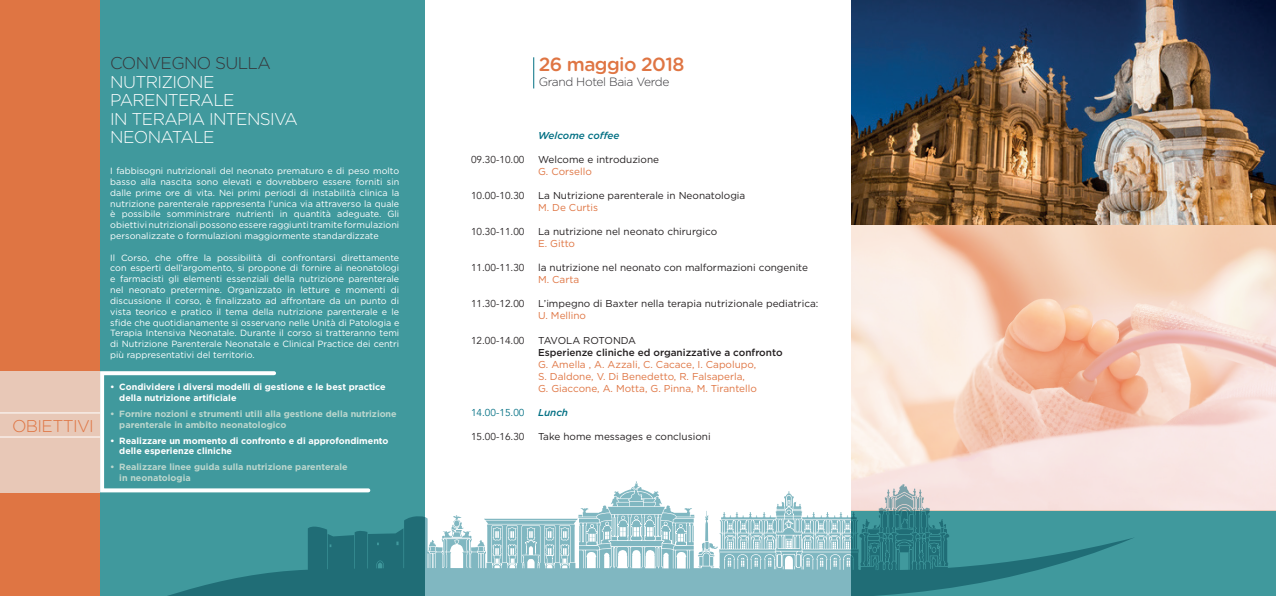
<style>
.page{position:relative;width:1276px;height:596px;background:#fff}
.page>*{position:absolute;margin:0;border:0;box-sizing:border-box;transform-origin:0 0}
.t1{font:500 19px "Gotham Rounded";letter-spacing:-.03em;color:#df7543}
.t2{font:300 17.1px/18.3px "Gotham Rounded";letter-spacing:-.04em;color:#fff}
.t3{font:300 17.1px "Gotham Rounded";letter-spacing:-.04em;color:#363539}
.t4{font:300 17.1px "Gotham Rounded";letter-spacing:-.04em;color:#df7543}
.t5{font:300 12px "Gotham Rounded";letter-spacing:-.03em;color:#363539}
.t6{font:10px "Gotham";color:#231f20}
.t7{font:10px/12px "Gotham";color:#df7543}
.t8{font:10px "Avenir";color:#231f20}
.t9{font:500 10px "Gotham";color:#231f20}
.t10{font:italic 500 10px "Gotham";color:#006f83}
.t11{font:10px "Gotham";letter-spacing:-.04em;color:#231f20}
.t12{font:10px "Avenir";color:#006f83}
.t13{font:9px/10.8px "Gotham";color:#fff;text-align:justify}
.t14{font:700 9px/10.8px "Gotham";color:#fff}
.t15{font:700 9px/10.8px "Gotham";color:#bbd6cd}
</style>
<div class="page">
<div style="left:100px;top:0;width:325px;height:595px;background:#40999d"></div>
<div style="left:851px;top:510px;width:425px;height:85px;background:#40999d"></div>
<div style="left:0;top:0;width:100px;height:595px;background:#df7543"></div>
<svg style="left:851px;top:224px;width:425px;height:286px;background:#f5d6c6"></svg>
<svg style="left:100px;top:371px;width:176px;height:109px"></svg>
<div style="left:0;top:371px;width:100px;height:121px;background:#e8c8b7"></div>
<svg style="left:61px;top:480px;width:1074px;height:115px"></svg>
<img style="left:851px;top:0;width:425px;height:224px">
<hr style="left:533px;top:57px;width:1px;height:31px;background:#006f83">
<h2 class="t4" style="left:12px;top:414px;width:83px">OBIETTIVI</h2>
<h2 class="t3" style="left:110px;top:52px;width:162px">CONVEGNO SULLA</h2>
<h1 class="t1" style="left:539px;top:51px;width:147px">26 maggio 2018</h1>
<h2 class="t2" style="left:110px;top:72px;width:189px">NUTRIZIONE<br>PARENTERALE<br>IN TERAPIA INTENSIVA<br>NEONATALE</h2>
<h3 class="t5" style="left:539px;top:74px;width:132px">Grand Hotel Baia Verde</h3>
<p class="t10" style="left:538px;top:129px;width:83px">Welcome coffee</p>
<p class="t13" style="left:110px;top:165px;width:290px">I fabbisogni nutrizionali del neonato prematuro e di peso molto basso alla nascita sono elevati e dovrebbero essere forniti sin dalle prime ore di vita. Nei primi periodi di instabilità clinica la nutrizione parenterale rappresenta l’unica via attraverso la quale è possibile somministrare nutrienti in quantità adeguate. Gli obiettivi nutrizionali possono essere raggiunti tramite formulazioni personalizzate o formulazioni maggiormente standardizzate</p>
<p class="t13" style="left:110px;top:252px;width:290px">Il Corso, che offre la possibilità di confrontarsi direttamente con esperti dell’argomento, si propone di fornire ai neonatologi e farmacisti gli elementi essenziali della nutrizione parenterale nel neonato pretermine. Organizzato in letture e momenti di discussione il corso, è finalizzato ad affrontare da un punto di vista teorico e pratico il tema della nutrizione parenterale e le sfide che quotidianamente si osservano nelle Unità di Patologia e Terapia Intensiva Neonatale. Durante il corso si tratteranno temi di Nutrizione Parenterale Neonatale e Clinical Practice dei centri più rappresentativi del territorio.</p>
<p class="t14" style="left:119px;top:381px;width:268px;text-indent:-9px">• Condividere i diversi modelli di gestione e le best practice della nutrizione artificiale</p>
<p class="t15" style="left:119px;top:408px;width:279px;text-indent:-9px">• Fornire nozioni e strumenti utili alla gestione della nutrizione parenterale in ambito neonatologico</p>
<p class="t14" style="left:119px;top:434px;width:271px;text-indent:-9px">• Realizzare un momento di confronto e di approfondimento delle esperienze cliniche</p>
<p class="t15" style="left:119px;top:461px;width:230px;text-indent:-9px">• Realizzare linee guida sulla nutrizione parenterale in neonatologia</p>
<p class="t8" style="left:471px;top:154px;width:55px">09.30-10.00</p>
<p class="t6" style="left:538px;top:153px;width:122px">Welcome e introduzione</p>
<p class="t7" style="left:538px;top:165px;width:55px">G. Corsello</p>
<p class="t8" style="left:471px;top:190px;width:55px">10.00-10.30</p>
<p class="t6" style="left:538px;top:189px;width:209px">La Nutrizione parenterale in Neonatologia</p>
<p class="t7" style="left:538px;top:201px;width:62px">M. De Curtis</p>
<p class="t8" style="left:471px;top:226px;width:55px">10.30-11.00</p>
<p class="t6" style="left:538px;top:225px;width:181px">La nutrizione nel neonato chirurgico</p>
<p class="t7" style="left:538px;top:237px;width:39px">E. Gitto</p>
<p class="t8" style="left:471px;top:262px;width:55px">11.00-11.30</p>
<p class="t6" style="left:538px;top:261px;width:271px">la nutrizione nel neonato con malformazioni congenite</p>
<p class="t7" style="left:538px;top:273px;width:43px">M. Carta</p>
<p class="t8" style="left:471px;top:298px;width:55px">11.30-12.00</p>
<p class="t6" style="left:538px;top:297px;width:282px">L’impegno di Baxter nella terapia nutrizionale pediatrica:</p>
<p class="t7" style="left:538px;top:309px;width:49px">U. Mellino</p>
<p class="t8" style="left:471px;top:334px;width:55px">12.00-14.00</p>
<p class="t11" style="left:538px;top:333px;width:100px">TAVOLA ROTONDA</p>
<p class="t9" style="left:538px;top:345px;width:246px">Esperienze cliniche ed organizzative a confronto</p>
<p class="t7" style="left:538px;top:357px;width:220px">G. Amella , A. Azzali, C. Cacace, I. Capolupo,<br>S. Daldone, V. Di Benedetto, R. Falsaperla,<br>G. Giaccone, A. Motta, G. Pinna, M. Tirantello</p>
<p class="t12" style="left:471px;top:406px;width:55px">14.00-15.00</p>
<p class="t10" style="left:538px;top:405px;width:32px">Lunch</p>
<p class="t8" style="left:471px;top:430px;width:55px">15.00-16.30</p>
<p class="t6" style="left:538px;top:429px;width:174px">Take home messages e conclusioni</p>
</div>
